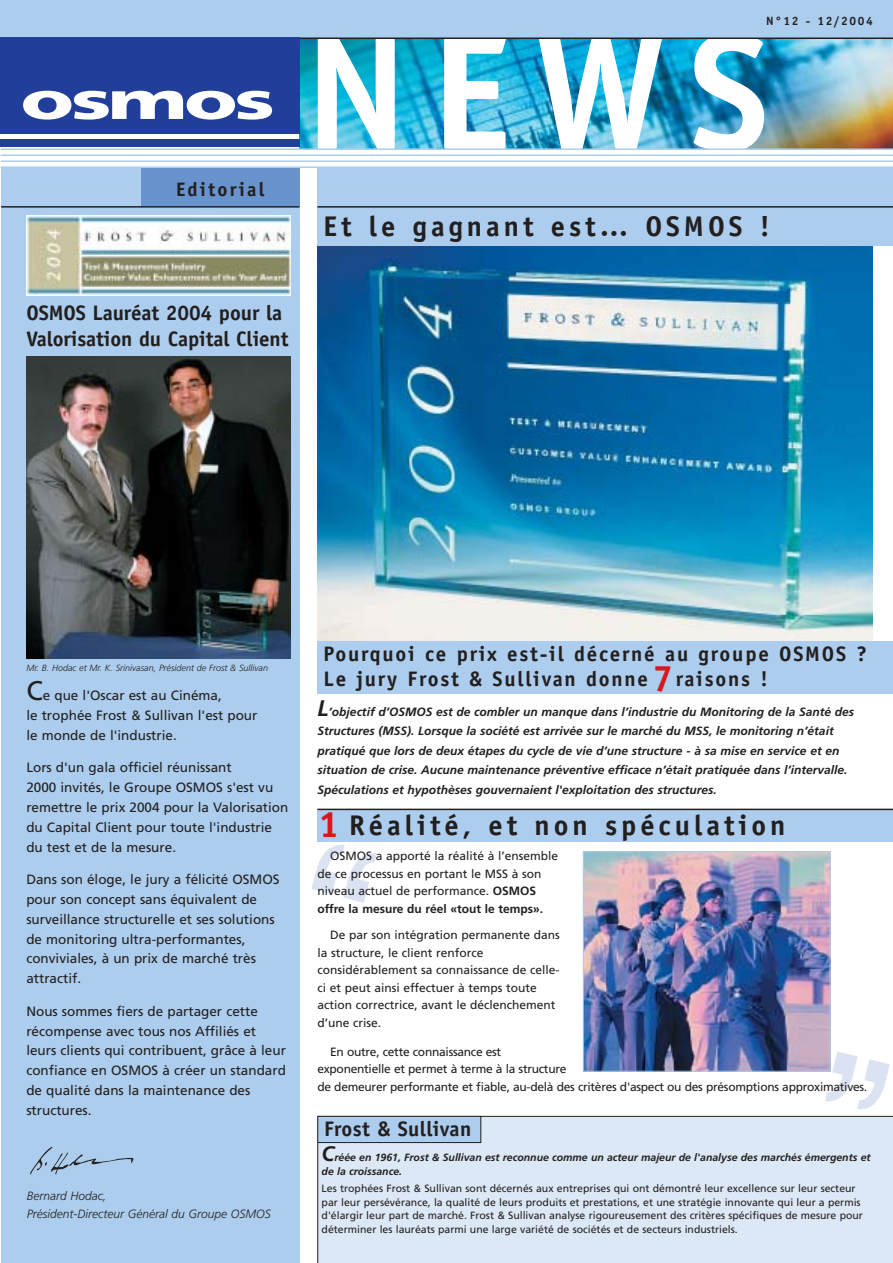
<style>
.page{position:relative;width:893px;height:1263px;background:#fff}
.page>*{position:absolute;margin:0;border:0;box-sizing:border-box;transform-origin:0 0}
.t1{font:700 165.9px "Officina Sans";color:#fff}
.t2{font:700 36.9px "Officina Sans";color:#d7191f}
.t3{font:700 28.5px "Officina Sans";letter-spacing:.14em;color:#231f1f}
.t4{font:700 21px/25.2px "Officina Sans";letter-spacing:.085em;color:#231f1f}
.t5{font:700 21px/25.8px "Officina Sans";letter-spacing:-.005em;color:#231f1f}
.t6{font:700 21px "Officina Sans";letter-spacing:.015em;color:#231f1f}
.t7{font:700 19.5px "Officina Sans";letter-spacing:.11em;color:#231f1f}
.t8{font:13.5px/19.8px "Frutiger";color:#231f1f}
.t9{font:italic 700 12px/19.5px "Frutiger";color:#231f1f}
.t10{font:12px/17.5px "Frutiger";color:#231f1f}
.t11{font:12px/17.5px "Frutiger";letter-spacing:-.02em;color:#231f1f}
.t12{font:italic 300 12px/18px "Frutiger";color:#231f1f}
.t13{font:700 12px "Officina Sans";letter-spacing:.14em;color:#231f1f}
.t14{font:10.5px/13.5px "Frutiger";color:#231f1f}
.t15{font:italic 700 10.5px/13.5px "Frutiger";color:#231f1f}
.t16{font:italic 300 9px "Frutiger";color:#231f1f}
.s1{font-size:27px}
.s2{font-size:22.5px}
.s3{font-size:36.9px;color:#d7191f}
.s4{font-weight:700}
.s5{font-size:21px}
</style>
<div class="page">
<svg style="left:825px;top:1051px;width:64px;height:58px"></svg>
<div style="left:317px;top:1116px;width:575px;height:147px;background:#dce8f6"></div>
<svg style="left:311px;top:844px;width:66px;height:59px"></svg>
<img style="left:317px;top:245px;width:555px;height:396px">
<img style="left:299px;top:39px;width:593px;height:109px">
<div style="left:317px;top:207px;width:575px;height:38px;background:#accded"></div>
<div style="left:1px;top:167px;width:298px;height:1096px;background:#accded"></div>
<div style="left:1px;top:0;width:891px;height:38px;background:#accded"></div>
<hr style="left:1px;top:38px;width:891px;height:1px;background:#231f1f">
<div style="left:317px;top:168px;width:575px;height:39px;background:#accded"></div>
<div style="left:1px;top:38px;width:298px;height:95px;background:#203e9a"></div>
<div style="left:1px;top:139px;width:298px;height:8px;background:#203e9a"></div>
<svg style="left:23px;top:91px;width:249px;height:29px"></svg>
<hr style="left:1px;top:154px;width:891px;height:2px;background:#accded">
<hr style="left:1px;top:160px;width:891px;height:2px;background:#accded">
<hr style="left:1px;top:166px;width:891px;height:2px;background:#accded">
<hr style="left:1px;top:148px;width:891px;height:2px;background:#accded">
<div style="left:141px;top:168px;width:158px;height:39px;background:#6893cd"></div>
<div style="left:26px;top:215px;width:264px;height:81px;background:#f3ffff"></div>
<img style="left:26px;top:216px;width:264px;height:79px">
<div style="left:317px;top:641px;width:575px;height:52px;background:#accded"></div>
<div style="left:317px;top:809px;width:575px;height:32px;background:#accded"></div>
<hr style="left:317px;top:206px;width:575px;height:2px;background:#231f1f">
<hr style="left:1px;top:206px;width:298px;height:2px;background:#231f1f">
<img style="left:26px;top:356px;width:264px;height:302px">
<svg style="left:30px;top:1146px;width:103px;height:28px"></svg>
<div style="left:318px;top:1116px;width:163px;height:27px;background:#accded"></div>
<div style="left:317px;top:1116px;width:164px;height:27px;border:1px solid #231f1f"></div>
<hr style="left:317px;top:809px;width:575px;height:1px;background:#231f1f">
<img style="left:585px;top:853px;width:243px;height:217px">
<div style="left:583px;top:851px;width:247px;height:221px;border:1px solid #accded"></div>
<h3 class="t7" style="left:176px;top:182px;width:90px">Editorial</h3>
<h3 class="t5" style="left:26px;top:302px;width:264px">OSMOS Lauréat 2004 pour la<br>Valorisation du Capital Client</h3>
<p class="t13" style="left:766px;top:17px;width:108px">N°12 - 12/2004</p>
<h1 class="t1" style="left:304px;top:29px;width:467px">NEWS</h1>
<h3 class="t3" style="left:323px;top:215px;width:448px">Et le gagnant est… OSMOS !</h3>
<p class="t16" style="left:26px;top:665px;width:243px">Mr. B. Hodac et Mr. K. Srinivasan, Président de Frost &amp; Sullivan</p>
<p class="t8" style="left:26px;top:687px;width:233px"><span class="s1">C</span>e que l'Oscar est au Cinéma,<br>le trophée Frost &amp; Sullivan l'est pour le monde de l'industrie.</p>
<p class="t8" style="left:26px;top:759px;width:263px">Lors d'un gala officiel réunissant<br>2000 invités, le Groupe OSMOS s'est vu remettre le prix 2004 pour la Valorisation du Capital Client pour toute l'industrie du test et de la mesure.</p>
<p class="t8" style="left:26px;top:871px;width:255px">Dans son éloge, le jury a félicité OSMOS pour son concept sans équivalent de surveillance structurelle et ses solutions de monitoring ultra-performantes, conviviales, à un prix de marché très attractif.</p>
<p class="t8" style="left:26px;top:1002px;width:261px">Nous sommes fiers de partager cette récompense avec tous nos Affiliés et leurs clients qui contribuent, grâce à leur confiance en OSMOS à créer un standard de qualité dans la maintenance des structures.</p>
<p class="t12" style="left:27px;top:1188px;width:245px">Bernard Hodac,<br>Président-Directeur Général du Groupe OSMOS</p>
<h3 class="t4" style="left:323px;top:643px;width:545px">Pourquoi ce prix est-il décerné au groupe OSMOS ?<br>Le jury Frost &amp; Sullivan donne</h3>
<h2 class="t2" style="left:652px;top:664px;width:22px">7</h2>
<h3 class="t4" style="left:675px;top:668px;width:94px">raisons !</h3>
<p class="t9" style="left:317px;top:703px;width:538px"><span class="s2">L</span>’objectif d’OSMOS est de combler un manque dans l’industrie du Monitoring de la Santé des Structures (MSS). Lorsque la société est arrivée sur le marché du MSS, le monitoring n’était pratiqué que lors de deux étapes du cycle de vie d’une structure - à sa mise en service et en situation de crise. Aucune maintenance préventive efficace n’était pratiquée dans l’intervalle.<br>Spéculations et hypothèses gouvernaient l'exploitation des structures.</p>
<h3 class="t3" style="left:318px;top:814px;width:469px"><span class="s3">1</span> Réalité, et non spéculation</h3>
<p class="t10" style="left:317px;top:848px;width:242px;text-indent:13px">OSMOS a apporté la réalité à l’ensemble de ce processus en portant le MSS à son niveau actuel de performance. <span class="s4">OSMOS offre la mesure du réel «tout le temps».</span></p>
<p class="t10" style="left:317px;top:927px;width:244px;text-indent:13px">De par son intégration permanente dans la structure, le client renforce considérablement sa connaissance de celle&shy;ci et peut ainsi effectuer à temps toute action correctrice, avant le déclenchement d’une crise.</p>
<p class="t11" style="left:317px;top:1044px;width:551px;text-indent:13px">En outre, cette connaissance est<br>exponentielle et permet à terme à la structure<br>de demeurer performante et fiable, au-delà des critères d'aspect ou des présomptions approximatives.</p>
<h3 class="t6" style="left:324px;top:1121px;width:149px">Frost &amp; Sullivan</h3>
<p class="t15" style="left:321px;top:1152px;width:550px"><span class="s5">C</span>réée en 1961, Frost &amp; Sullivan est reconnue comme un acteur majeur de l'analyse des marchés émergents et de la croissance.</p>
<p class="t14" style="left:321px;top:1183px;width:543px">Les trophées Frost &amp; Sullivan sont décernés aux entreprises qui ont démontré leur excellence sur leur secteur par leur persévérance, la qualité de leurs produits et prestations, et une stratégie innovante qui leur a permis d'élargir leur part de marché. Frost &amp; Sullivan analyse rigoureusement des critères spécifiques de mesure pour déterminer les lauréats parmi une large variété de sociétés et de secteurs industriels.</p>
</div>
